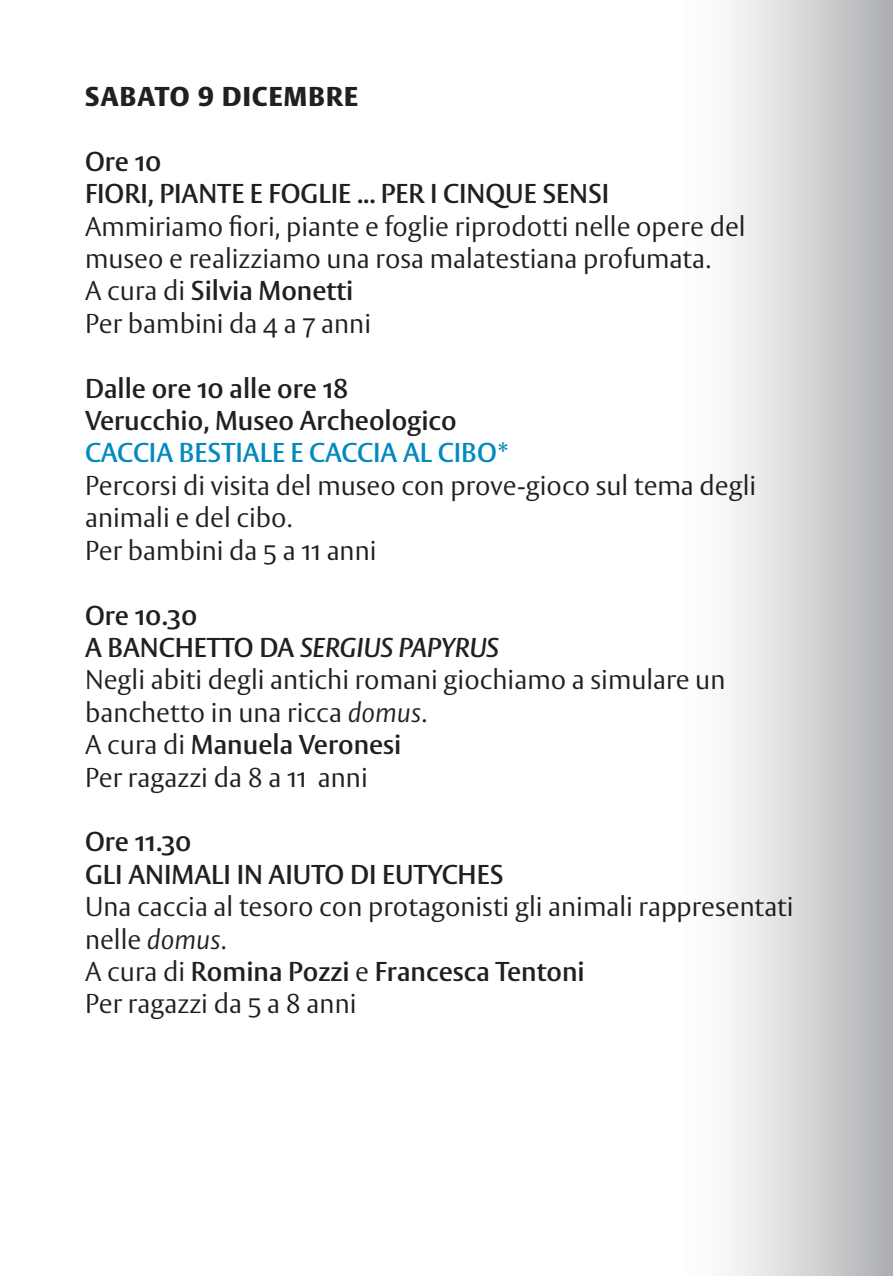
<style>
.page{position:relative;width:893px;height:1276px;background:#fff}
.page>*{position:absolute;margin:0;border:0;box-sizing:border-box;transform-origin:0 0}
.t1{font:300 27px/32.4px "Vesta Pro";color:#231f20}
.t2{font:600 27px "Vesta Pro";color:#231f20}
.t3{font:600 27px "Vesta Pro";color:#008abe}
.t4{font:italic 600 27px "Vesta Pro";color:#231f20}
.t5{font:900 27px "Vesta Pro";letter-spacing:.05em;color:#231f20}
.s1{font-weight:300}
.s2{font-style:normal}
.s3{font-style:italic}
</style>
<div class="page">
<div style="left:673px;top:0;width:220px;height:1276px;background:linear-gradient(to right,#fff,#b1b3b6)"></div>
<p class="t5" style="left:85px;top:79px;width:274px">SABATO 9 DICEMBRE</p>
<p class="t2" style="left:85px;top:145px;width:78px">Ore 10</p>
<p class="t2" style="left:85px;top:177px;width:526px">FIORI, PIANTE E FOGLIE ... PER I CINQUE SENSI</p>
<p class="t1" style="left:85px;top:209px;width:662px">Ammiriamo fiori, piante e foglie riprodotti nelle opere del museo e realizziamo una rosa malatestiana profumata.</p>
<p class="t2" style="left:85px;top:274px;width:270px"><span class="s1">A cura di</span> Silvia Monetti</p>
<p class="t1" style="left:85px;top:307px;width:288px">Per bambini da 4 a 7 anni</p>
<p class="t2" style="left:85px;top:371px;width:265px">Dalle ore 10 alle ore 18</p>
<p class="t2" style="left:85px;top:404px;width:373px">Verucchio, Museo Archeologico</p>
<p class="t3" style="left:85px;top:436px;width:424px">CACCIA BESTIALE E CACCIA AL CIBO*</p>
<p class="t1" style="left:85px;top:469px;width:673px">Percorsi di visita del museo con prove-gioco sul tema degli animali e del cibo.</p>
<p class="t1" style="left:85px;top:533px;width:293px">Per bambini da 5 a 11 anni</p>
<p class="t2" style="left:85px;top:598px;width:114px">Ore 10.30</p>
<p class="t4" style="left:85px;top:631px;width:415px"><span class="s2">A BANCHETTO DA</span> SERGIUS PAPYRUS</p>
<p class="t1" style="left:85px;top:663px;width:642px">Negli abiti degli antichi romani giochiamo a simulare un banchetto in una ricca <span class="s3">domus</span>.</p>
<p class="t2" style="left:85px;top:728px;width:318px"><span class="s1">A cura di</span> Manuela Veronesi</p>
<p class="t1" style="left:85px;top:760px;width:284px">Per ragazzi da 8 a 11 anni</p>
<p class="t2" style="left:85px;top:825px;width:108px">Ore 11.30</p>
<p class="t2" style="left:85px;top:857px;width:420px">GLI ANIMALI IN AIUTO DI EUTYCHES</p>
<p class="t1" style="left:85px;top:890px;width:710px">Una caccia al tesoro con protagonisti gli animali rappresentati nelle <span class="s3">domus</span>.</p>
<p class="t2" style="left:85px;top:955px;width:501px"><span class="s1">A cura di</span> Romina Pozzi <span class="s1">e</span> Francesca Tentoni</p>
<p class="t1" style="left:85px;top:987px;width:273px">Per ragazzi da 5 a 8 anni</p>
</div>
